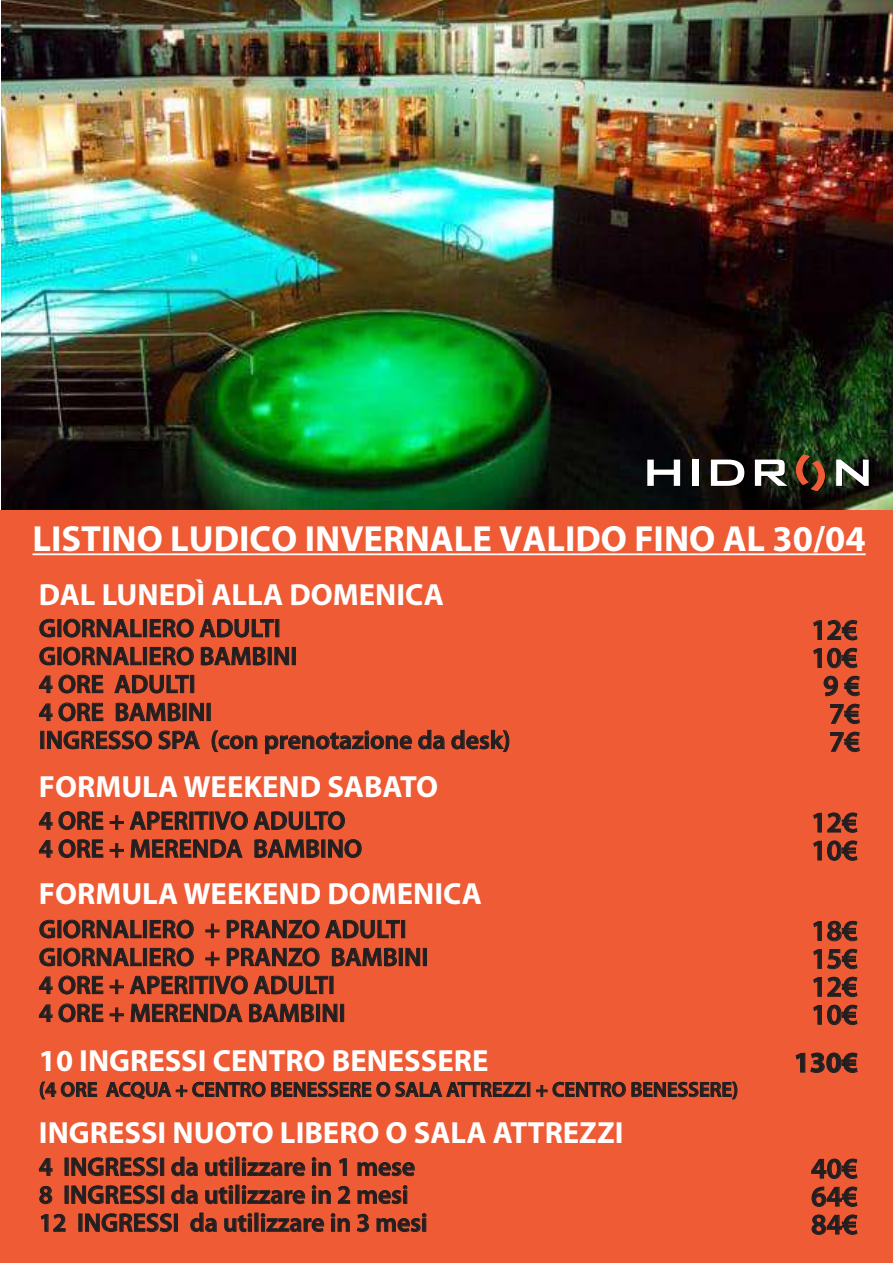
<style>
.page{position:relative;width:893px;height:1263px;background:#fff}
.page>*{position:absolute;margin:0;border:0;box-sizing:border-box;transform-origin:0 0}
.t1{font:700 36.45px "Myriad Pro";color:#fff}
.t2{font:700 30.75px "Myriad Pro";color:#fff}
.t3{font:600 28.95px/27.9px "Myriad Pro";color:#231f20;text-align:justify}
.t4{font:700 28.95px "Myriad Pro";color:#231f20}
.t5{font:600 25.65px/27.9px "Myriad Pro";color:#231f20}
.t6{font:600 20.7px "Myriad Pro";color:#231f20}
</style>
<div class="page">
<img style="left:2px;top:0;width:891px;height:510px">
<div style="left:0;top:510px;width:893px;height:753px;background:#ef5b34"></div>
<hr style="left:32px;top:553px;width:834px;height:2px;background:#fff">
<div style="left:693px;top:460px;width:7px;height:27px;background:#040402"></div>
<svg style="left:796px;top:454px;width:30px;height:38px"></svg>
<svg style="left:647px;top:460px;width:34px;height:27px"></svg>
<div style="left:692px;top:460px;width:7px;height:26px;background:#fff"></div>
<svg style="left:711px;top:460px;width:34px;height:27px"></svg>
<svg style="left:755px;top:460px;width:33px;height:27px"></svg>
<svg style="left:836px;top:460px;width:33px;height:27px"></svg>
<svg style="left:40px;top:1082px;width:57px;height:17px"></svg>
<svg style="left:106px;top:1081px;width:420px;height:18px"></svg>
<div style="left:527px;top:1082px;width:3px;height:15px;border:1px solid #231f20"></div>
<svg style="left:536px;top:1085px;width:11px;height:12px"></svg>
<svg style="left:553px;top:1082px;width:184px;height:17px"></svg>
<svg style="left:40px;top:619px;width:15px;height:18px"></svg>
<svg style="left:63px;top:619px;width:78px;height:18px"></svg>
<div style="left:143px;top:619px;width:4px;height:18px;border:1px solid #231f20"></div>
<svg style="left:150px;top:619px;width:44px;height:18px"></svg>
<svg style="left:40px;top:647px;width:15px;height:18px"></svg>
<svg style="left:63px;top:647px;width:78px;height:18px"></svg>
<div style="left:143px;top:647px;width:4px;height:18px;border:1px solid #231f20"></div>
<svg style="left:150px;top:647px;width:44px;height:18px"></svg>
<svg style="left:200px;top:619px;width:89px;height:46px"></svg>
<div style="left:292px;top:647px;width:4px;height:18px;border:1px solid #231f20"></div>
<svg style="left:39px;top:676px;width:14px;height:17px"></svg>
<svg style="left:59px;top:675px;width:44px;height:18px"></svg>
<svg style="left:39px;top:703px;width:14px;height:18px"></svg>
<svg style="left:59px;top:703px;width:44px;height:18px"></svg>
<svg style="left:114px;top:675px;width:90px;height:46px"></svg>
<svg style="left:47px;top:730px;width:105px;height:19px"></svg>
<svg style="left:158px;top:731px;width:42px;height:18px"></svg>
<svg style="left:212px;top:730px;width:45px;height:22px"></svg>
<svg style="left:265px;top:731px;width:147px;height:23px"></svg>
<svg style="left:418px;top:730px;width:27px;height:19px"></svg>
<svg style="left:451px;top:730px;width:58px;height:22px"></svg>
<svg style="left:813px;top:620px;width:44px;height:20px"></svg>
<svg style="left:813px;top:648px;width:44px;height:20px"></svg>
<svg style="left:824px;top:676px;width:14px;height:20px"></svg>
<svg style="left:844px;top:676px;width:16px;height:20px"></svg>
<svg style="left:830px;top:704px;width:30px;height:20px"></svg>
<svg style="left:830px;top:732px;width:30px;height:20px"></svg>
<svg style="left:40px;top:920px;width:15px;height:18px"></svg>
<svg style="left:63px;top:920px;width:78px;height:18px"></svg>
<div style="left:143px;top:920px;width:4px;height:18px;border:1px solid #231f20"></div>
<svg style="left:150px;top:920px;width:44px;height:18px"></svg>
<svg style="left:205px;top:924px;width:14px;height:14px"></svg>
<svg style="left:227px;top:920px;width:92px;height:18px"></svg>
<div style="left:401px;top:920px;width:4px;height:18px;border:1px solid #231f20"></div>
<svg style="left:40px;top:948px;width:15px;height:18px"></svg>
<svg style="left:63px;top:948px;width:78px;height:18px"></svg>
<div style="left:143px;top:948px;width:4px;height:18px;border:1px solid #231f20"></div>
<svg style="left:150px;top:948px;width:44px;height:18px"></svg>
<svg style="left:205px;top:952px;width:14px;height:14px"></svg>
<svg style="left:227px;top:948px;width:92px;height:18px"></svg>
<svg style="left:325px;top:920px;width:75px;height:46px"></svg>
<div style="left:399px;top:948px;width:4px;height:18px;border:1px solid #231f20"></div>
<svg style="left:406px;top:948px;width:14px;height:18px"></svg>
<div style="left:423px;top:948px;width:4px;height:18px;border:1px solid #231f20"></div>
<svg style="left:39px;top:976px;width:14px;height:18px"></svg>
<svg style="left:59px;top:976px;width:44px;height:18px"></svg>
<svg style="left:110px;top:979px;width:14px;height:15px"></svg>
<svg style="left:39px;top:1004px;width:14px;height:18px"></svg>
<svg style="left:59px;top:1003px;width:44px;height:19px"></svg>
<svg style="left:110px;top:1007px;width:14px;height:15px"></svg>
<svg style="left:130px;top:976px;width:207px;height:46px"></svg>
<div style="left:340px;top:1004px;width:4px;height:18px;border:1px solid #231f20"></div>
<svg style="left:813px;top:921px;width:44px;height:20px"></svg>
<svg style="left:813px;top:949px;width:44px;height:20px"></svg>
<svg style="left:813px;top:977px;width:44px;height:20px"></svg>
<svg style="left:813px;top:1005px;width:44px;height:20px"></svg>
<svg style="left:796px;top:1053px;width:61px;height:20px"></svg>
<svg style="left:39px;top:1158px;width:14px;height:18px"></svg>
<svg style="left:71px;top:1157px;width:87px;height:19px"></svg>
<div style="left:160px;top:1158px;width:4px;height:17px;border:1px solid #231f20"></div>
<svg style="left:171px;top:1157px;width:27px;height:19px"></svg>
<svg style="left:205px;top:1157px;width:28px;height:19px"></svg>
<svg style="left:242px;top:1157px;width:63px;height:19px"></svg>
<svg style="left:312px;top:1157px;width:19px;height:19px"></svg>
<svg style="left:339px;top:1158px;width:8px;height:18px"></svg>
<svg style="left:358px;top:1162px;width:57px;height:14px"></svg>
<svg style="left:39px;top:1186px;width:13px;height:18px"></svg>
<svg style="left:71px;top:1185px;width:87px;height:19px"></svg>
<div style="left:160px;top:1186px;width:4px;height:17px;border:1px solid #231f20"></div>
<svg style="left:171px;top:1185px;width:27px;height:19px"></svg>
<svg style="left:205px;top:1185px;width:28px;height:19px"></svg>
<svg style="left:242px;top:1185px;width:63px;height:19px"></svg>
<svg style="left:312px;top:1185px;width:19px;height:19px"></svg>
<svg style="left:338px;top:1186px;width:12px;height:18px"></svg>
<svg style="left:358px;top:1185px;width:49px;height:19px"></svg>
<svg style="left:41px;top:1214px;width:24px;height:18px"></svg>
<svg style="left:85px;top:1213px;width:87px;height:19px"></svg>
<div style="left:174px;top:1214px;width:4px;height:17px;border:1px solid #231f20"></div>
<svg style="left:190px;top:1213px;width:27px;height:19px"></svg>
<svg style="left:224px;top:1213px;width:28px;height:19px"></svg>
<svg style="left:261px;top:1213px;width:63px;height:19px"></svg>
<svg style="left:331px;top:1213px;width:19px;height:19px"></svg>
<svg style="left:357px;top:1214px;width:12px;height:18px"></svg>
<svg style="left:377px;top:1213px;width:49px;height:19px"></svg>
<svg style="left:811px;top:1159px;width:46px;height:20px"></svg>
<svg style="left:812px;top:1186px;width:45px;height:21px"></svg>
<svg style="left:812px;top:1214px;width:45px;height:21px"></svg>
<svg style="left:39px;top:812px;width:14px;height:18px"></svg>
<svg style="left:59px;top:811px;width:44px;height:19px"></svg>
<svg style="left:110px;top:815px;width:14px;height:15px"></svg>
<svg style="left:39px;top:840px;width:14px;height:18px"></svg>
<svg style="left:59px;top:839px;width:44px;height:19px"></svg>
<svg style="left:110px;top:843px;width:14px;height:15px"></svg>
<svg style="left:130px;top:811px;width:118px;height:47px"></svg>
<svg style="left:254px;top:811px;width:108px;height:47px"></svg>
<svg style="left:813px;top:812px;width:44px;height:21px"></svg>
<svg style="left:813px;top:840px;width:44px;height:21px"></svg>
<h1 class="t1" style="left:32px;top:515px;width:835px">LISTINO LUDICO INVERNALE VALIDO FINO AL 30/04</h1>
<p class="t2" style="left:39px;top:574px;width:406px">DAL LUNEDÌ ALLA DOMENICA</p>
<p class="t5" style="left:39px;top:613px;width:473px">GIORNALIERO ADULTI<br>GIORNALIERO BAMBINI<br>4 ORE ADULTI<br>4 ORE BAMBINI<br>INGRESSO SPA (con prenotazione da desk)</p>
<p class="t3" style="left:811px;top:615px;width:50px;text-align:right">12€<br>10€<br>9 €<br>7€<br>7€</p>
<p class="t2" style="left:39px;top:766px;width:401px">FORMULA WEEKEND SABATO</p>
<p class="t5" style="left:39px;top:806px;width:325px">4 ORE + APERITIVO ADULTO<br>4 ORE + MERENDA BAMBINO</p>
<p class="t3" style="left:811px;top:808px;width:48px">12€<br>10€</p>
<p class="t2" style="left:39px;top:873px;width:444px">FORMULA WEEKEND DOMENICA</p>
<p class="t5" style="left:39px;top:914px;width:391px">GIORNALIERO + PRANZO ADULTI<br>GIORNALIERO + PRANZO BAMBINI<br>4 ORE + APERITIVO ADULTI<br>4 ORE + MERENDA BAMBINI</p>
<p class="t3" style="left:811px;top:916px;width:48px">18€ 15€ 12€ 10€</p>
<p class="t2" style="left:39px;top:1040px;width:451px">10 INGRESSI CENTRO BENESSERE</p>
<p class="t6" style="left:39px;top:1076px;width:701px">(4 ORE ACQUA + CENTRO BENESSERE O SALA ATTREZZI + CENTRO BENESSERE)</p>
<p class="t2" style="left:39px;top:1112px;width:586px">INGRESSI NUOTO LIBERO O SALA ATTREZZI</p>
<p class="t4" style="left:794px;top:1043px;width:66px">130€</p>
<p class="t5" style="left:39px;top:1152px;width:390px">4 INGRESSI da utilizzare in 1 mese<br>8 INGRESSI da utilizzare in 2 mesi<br>12 INGRESSI da utilizzare in 3 mesi</p>
<p class="t3" style="left:811px;top:1154px;width:48px">40€ 64€ 84€</p>
</div>
